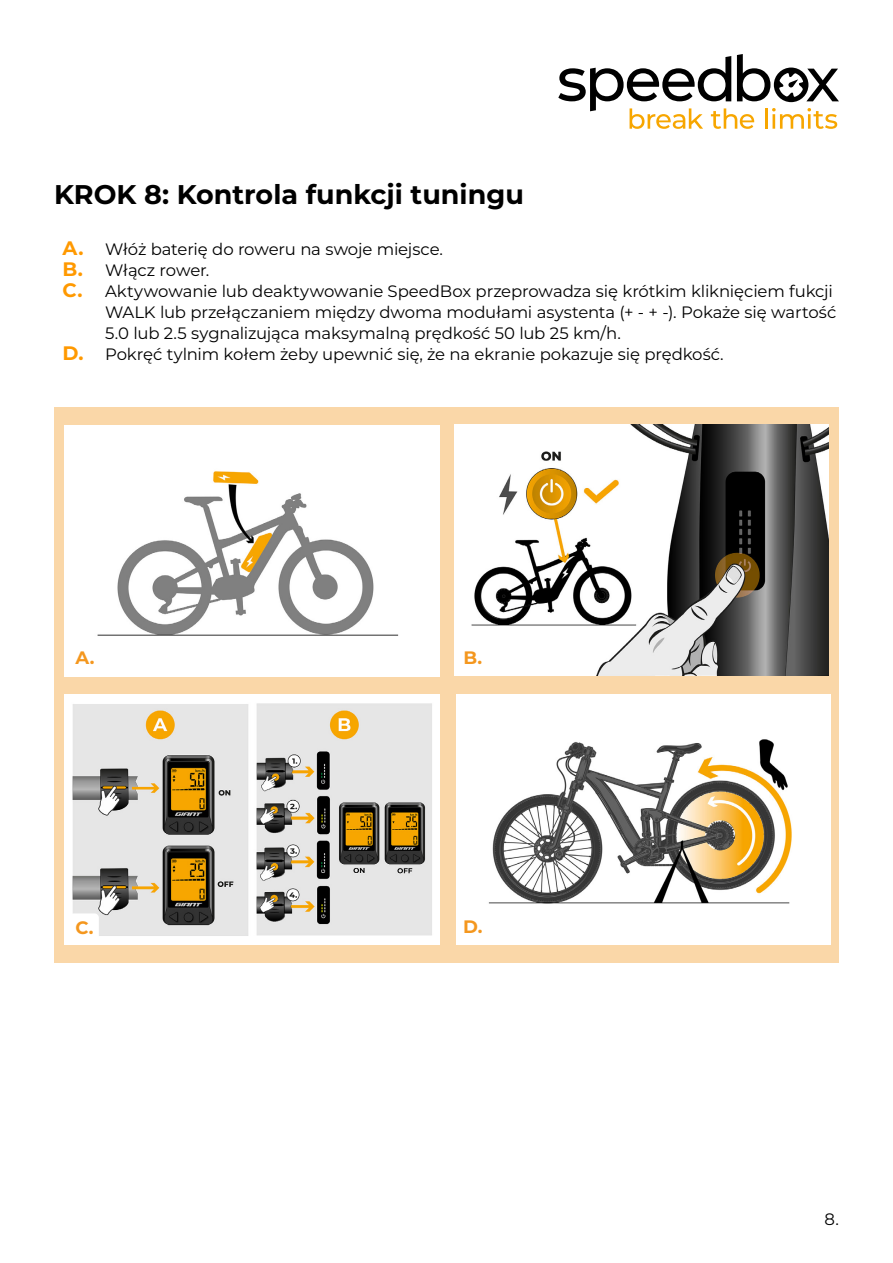
<style>
.page{position:relative;width:893px;height:1263px;background:#fff}
.page>*{position:absolute;margin:0;border:0;box-sizing:border-box;transform-origin:0 0}
.t1{font:700 27px "Montserrat";color:#000}
.t2{font:700 18px "Montserrat";color:#f4971e}
.t3{font:16.5px "Montserrat";letter-spacing:-.01em;color:#000}
.s1{font-weight:700;font-size:19.5px;color:#f90}
</style>
<div class="page">
<svg style="left:558px;top:54px;width:281px;height:75px"></svg>
<div style="left:54px;top:407px;width:785px;height:556px;background:#fad7a8"></div>
<img style="left:65px;top:425px;width:374px;height:251px">
<img style="left:455px;top:425px;width:374px;height:251px">
<img style="left:65px;top:694px;width:374px;height:251px">
<img style="left:456px;top:694px;width:374px;height:251px">
<div style="left:69px;top:645px;width:30px;height:26px;background:#fff;border-radius:4px"></div>
<div style="left:69px;top:913px;width:30px;height:27px;background:#fff;border-radius:4px"></div>
<div style="left:458px;top:913px;width:30px;height:27px;background:#fff;border-radius:4px"></div>
<h1 class="t1" style="left:54px;top:175px;width:471px">KROK 8: Kontrola funkcji tuningu</h1>
<p class="t3" style="left:63px;top:238px;width:382px"><span class="s1">A.</span> Włóż baterię do roweru na swoje miejsce.</p>
<p class="t3" style="left:63px;top:259px;width:148px"><span class="s1">B.</span> Włącz rower.</p>
<p class="t3" style="left:63px;top:280px;width:772px"><span class="s1">C.</span> Aktywowanie lub deaktywowanie SpeedBox przeprowadza się krótkim kliknięciem fukcji</p>
<p class="t3" style="left:105px;top:301px;width:733px">WALK lub przełączaniem między dwoma modułami asystenta (+ - + -). Pokaże się wartość</p>
<p class="t3" style="left:105px;top:322px;width:517px">5.0 lub 2.5 sygnalizująca maksymalną prędkość 50 lub 25 km/h.</p>
<p class="t3" style="left:63px;top:343px;width:663px"><span class="s1">D.</span> Pokręć tylnim kołem żeby upewnić się, że na ekranie pokazuje się prędkość.</p>
<p class="t2" style="left:75px;top:644px;width:21px">A.</p>
<p class="t2" style="left:75px;top:914px;width:20px">C.</p>
<p class="t2" style="left:463px;top:645px;width:20px">B.</p>
<p class="t2" style="left:463px;top:913px;width:21px">D.</p>
<p class="t3" style="left:825px;top:1207px;width:16px">8.</p>
</div>
